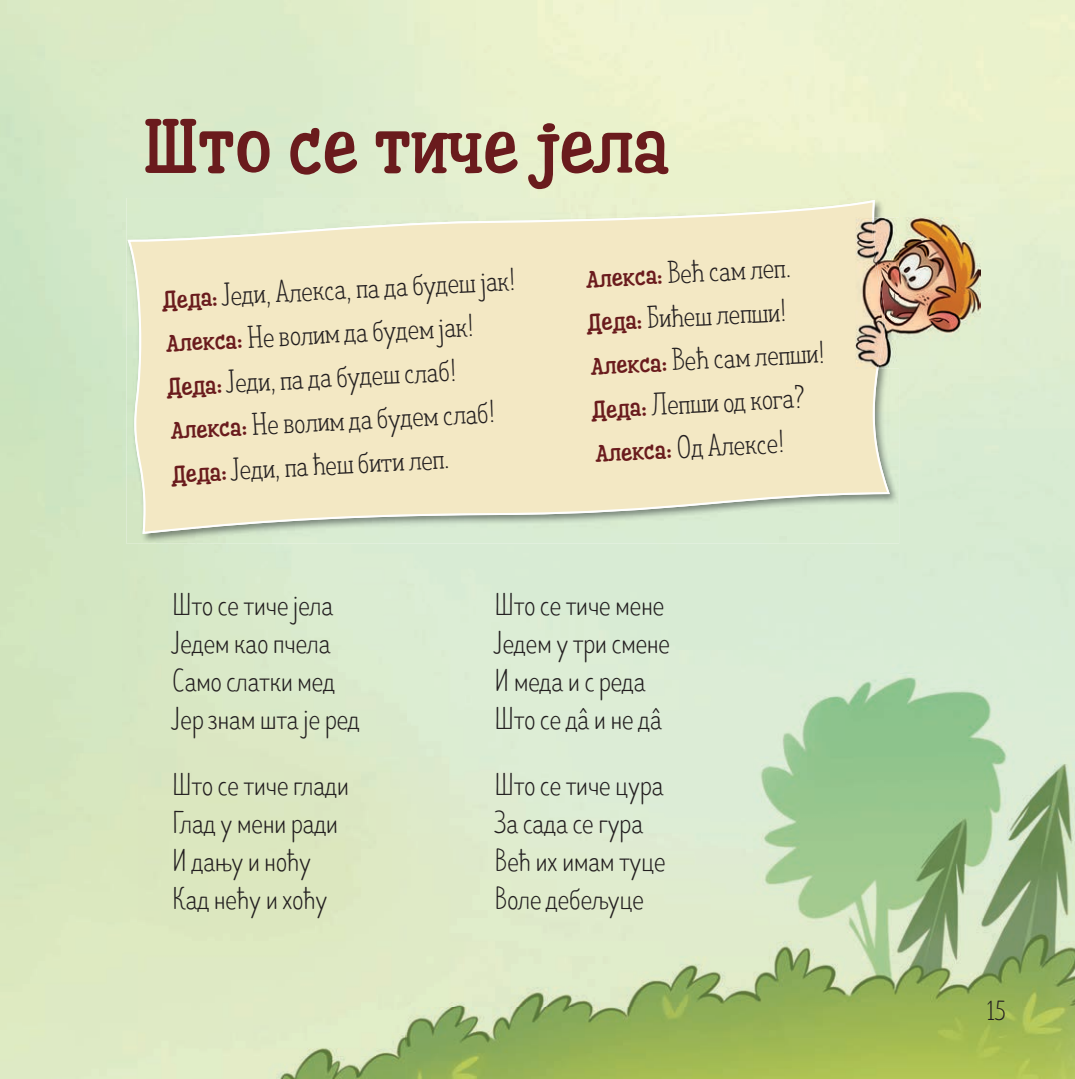
<style>
.page{position:relative;width:1075px;height:1079px;background:#fff}
.page>*{position:absolute;margin:0;border:0;box-sizing:border-box;transform-origin:0 0}
.t1{font:700 76px "Cucho";color:#6a1b1d}
.t2{font:300 32px/43.6px "TT Limes Slab";color:#231f20}
.t3{font:300 32px/38px "TT Limes Sans";color:#231f20}
.t4{font:300 28px "TT Limes Sans";color:#231f20}
.s1{font-family:"Cucho";font-weight:700;font-size:24px;color:#6a1b1d}
</style>
<div class="page">
<img style="left:0;top:0;width:1075px;height:1079px">
<img style="left:138px;top:650px;width:937px;height:429px">
<img style="left:126px;top:198px;width:773px;height:68px">
<img style="left:126px;top:266px;width:70px;height:278px">
<img style="left:830px;top:369px;width:69px;height:175px">
<img style="left:196px;top:534px;width:634px;height:10px">
<svg style="left:128px;top:200px;width:762px;height:334px;background:#eee7c5"></svg>
<img style="left:885px;top:218px;width:95px;height:151px">
<img style="left:855px;top:218px;width:17px;height:151px">
<img style="left:872px;top:218px;width:13px;height:151px">
<h1 class="t1" style="left:144px;top:100px;width:528px">Што се тиче јела</h1>
<p class="t2" style="left:162px;top:276px;width:354px;rotate:-3deg"><span class="s1">Деда:</span> Једи, Алекса, па да будеш јак!<br><span class="s1">Алекса:</span> Не волим да будем јак!<br><span class="s1">Деда:</span> Једи, па да будеш слаб!<br><span class="s1">Алекса:</span> Не волим да будем слаб!<br><span class="s1">Деда:</span> Једи, па ћеш бити леп.</p>
<p class="t2" style="left:584px;top:255px;width:236px;rotate:-3deg"><span class="s1">Алекса:</span> Већ сам леп.<br><span class="s1">Деда:</span> Бићеш лепши!<br><span class="s1">Алекса:</span> Већ сам лепши!<br><span class="s1">Деда:</span> Лепши од кога?<br><span class="s1">Алекса:</span> Од Алексе!</p>
<p class="t3" style="left:172px;top:585px;width:189px">Што се тиче јела<br>Једем као пчела<br>Само слатки мед<br>Јер знам шта је ред</p>
<p class="t3" style="left:172px;top:766px;width:178px">Што се тиче глади<br>Глад у мени ради<br>И дању и ноћу<br>Кад нећу и хоћу</p>
<p class="t3" style="left:494px;top:585px;width:177px">Што се тиче мене<br>Једем у три смене<br>И меда и с реда<br>Што се дâ и не дâ</p>
<p class="t3" style="left:494px;top:766px;width:173px">Што се тиче цура<br>За сада се гура<br>Већ их имам туце<br>Воле дебељуце</p>
<p class="t4" style="left:987px;top:992px;width:20px">15</p>
</div>
